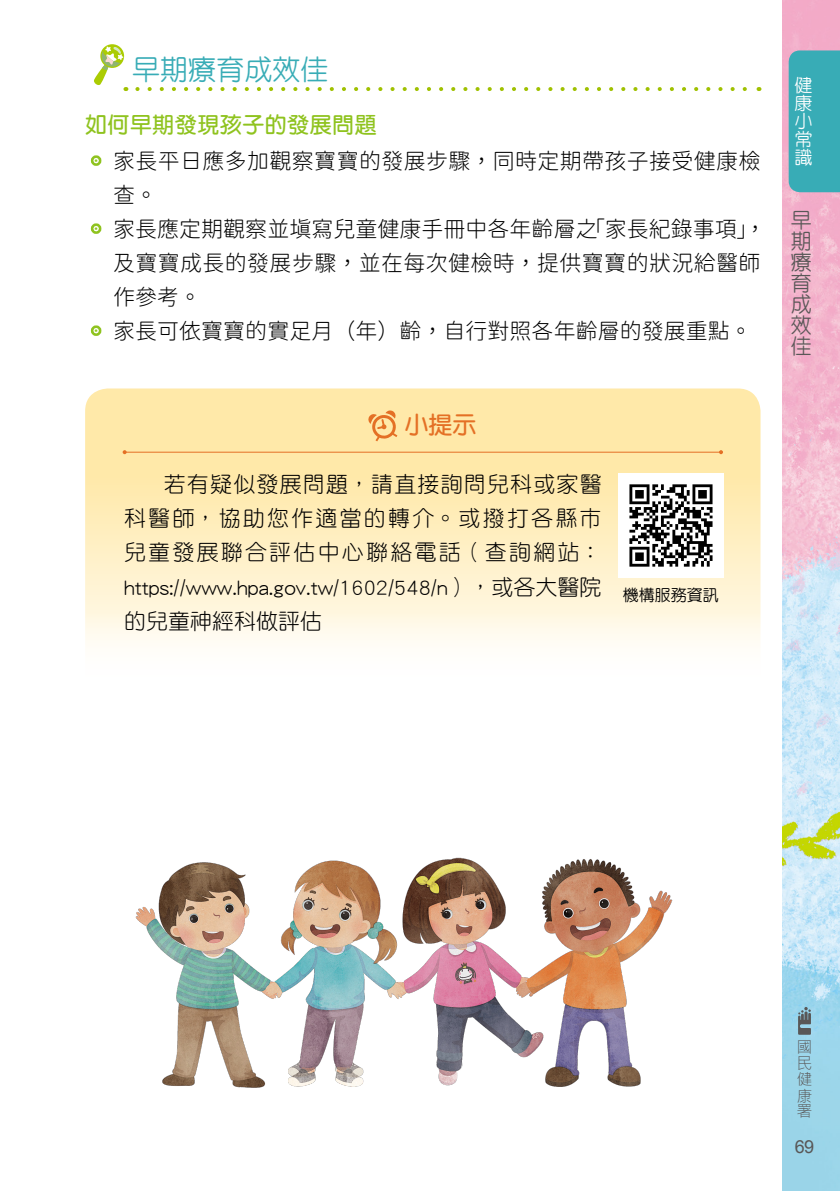
<style>
.page{position:relative;width:840px;height:1191px;background:#fff}
.page>*{position:absolute;margin:0;border:0;box-sizing:border-box;transform-origin:0 0}
.t1{font:500 28px "AR Yuan B5";color:#38acb6}
.t2{font:700 24px "AR Yuan B5";color:#e47025}
.t3{font:22px "Gen Sen Rounded TW L";letter-spacing:.015em;color:#000}
.t4{font:22px/34px "DF Yuan Std W3";color:#000;text-align:justify}
.t5{font:700 22px "AR Yuan B5";letter-spacing:.02em;color:#8fc31f}
.t6{font:500 21px/21px "AR Yuan B5";color:#595757;text-align:justify}
.t7{font:500 18px/18px "AR Yuan B5";color:#fff;text-align:justify}
.t8{font:18px "Arial";color:#595757}
.t9{font:500 16px "AR Yuan B5";color:#000}
.t10{font:300 16px/16px "Microsoft Jheng Hei";color:#595757;text-align:justify}
.s1{color:#8fc31f}
</style>
<div class="page">
<img style="left:782px;top:0;width:57px;height:1191px">
<svg style="left:797px;top:1007px;width:13px;height:27px"></svg>
<div style="left:788px;top:50px;width:51px;height:142px;background:#38acb6"></div>
<svg style="left:137px;top:87px;width:610px;height:4px"></svg>
<svg style="left:100px;top:44px;width:24px;height:24px"></svg>
<svg style="left:94px;top:46px;width:32px;height:45px"></svg>
<svg style="left:90px;top:155px;width:12px;height:11px"></svg>
<svg style="left:90px;top:223px;width:12px;height:11px"></svg>
<svg style="left:90px;top:325px;width:12px;height:11px"></svg>
<svg style="left:85px;top:388px;width:675px;height:314px"></svg>
<hr style="left:125px;top:452px;width:595px;height:1px;background:#e47025">
<svg style="left:123px;top:450px;width:4px;height:4px"></svg>
<svg style="left:718px;top:450px;width:4px;height:4px"></svg>
<svg style="left:367px;top:410px;width:30px;height:31px"></svg>
<img style="left:135px;top:857px;width:538px;height:231px">
<img style="left:618px;top:473px;width:104px;height:105px">
<p class="t1" style="left:132px;top:55px;width:198px">早期療育成效佳</p>
<p class="t5" style="left:85px;top:113px;width:293px">如何早期發現孩子的發展問題</p>
<p class="t3" style="left:85px;top:148px;width:676px"><span class="s1">‧</span> 家長平日應多加觀察寶寶的發展步驟，同時定期帶孩子接受健康檢</p>
<p class="t3" style="left:113px;top:182px;width:45px">查。</p>
<p class="t3" style="left:85px;top:216px;width:682px"><span class="s1">‧</span> 家長應定期觀察並填寫兒童健康手冊中各年齡層之「家長紀錄事項」，</p>
<p class="t3" style="left:113px;top:250px;width:648px">及寶寶成長的發展步驟，並在每次健檢時，提供寶寶的狀況給醫師</p>
<p class="t3" style="left:113px;top:284px;width:89px">作參考。</p>
<p class="t3" style="left:85px;top:318px;width:668px"><span class="s1">‧</span> 家長可依寶寶的實足月（年）齡，自行對照各年齡層的發展重點。</p>
<p class="t2" style="left:404px;top:413px;width:73px">小提示</p>
<p class="t4" style="left:124px;top:467px;width:479px;text-indent:40px">若有疑似發展問題，請直接詢問兒科或家醫科醫師，協助您作適當的轉介。或撥打各縣市兒童發展聯合評估中心聯絡電話（查詢網站：https://www.hpa.gov.tw/1602/548/n），或各大醫院的兒童神經科做評估</p>
<p class="t9" style="left:622px;top:587px;width:97px">機構服務資訊</p>
<p class="t7" style="left:794px;top:76px;width:19px">健康小常識</p>
<p class="t6" style="left:790px;top:210px;width:22px">早期療育成效佳</p>
<p class="t10" style="left:796px;top:1039px;width:17px">國民健康署</p>
<p class="t8" style="left:794px;top:1134px;width:21px">69</p>
</div>
